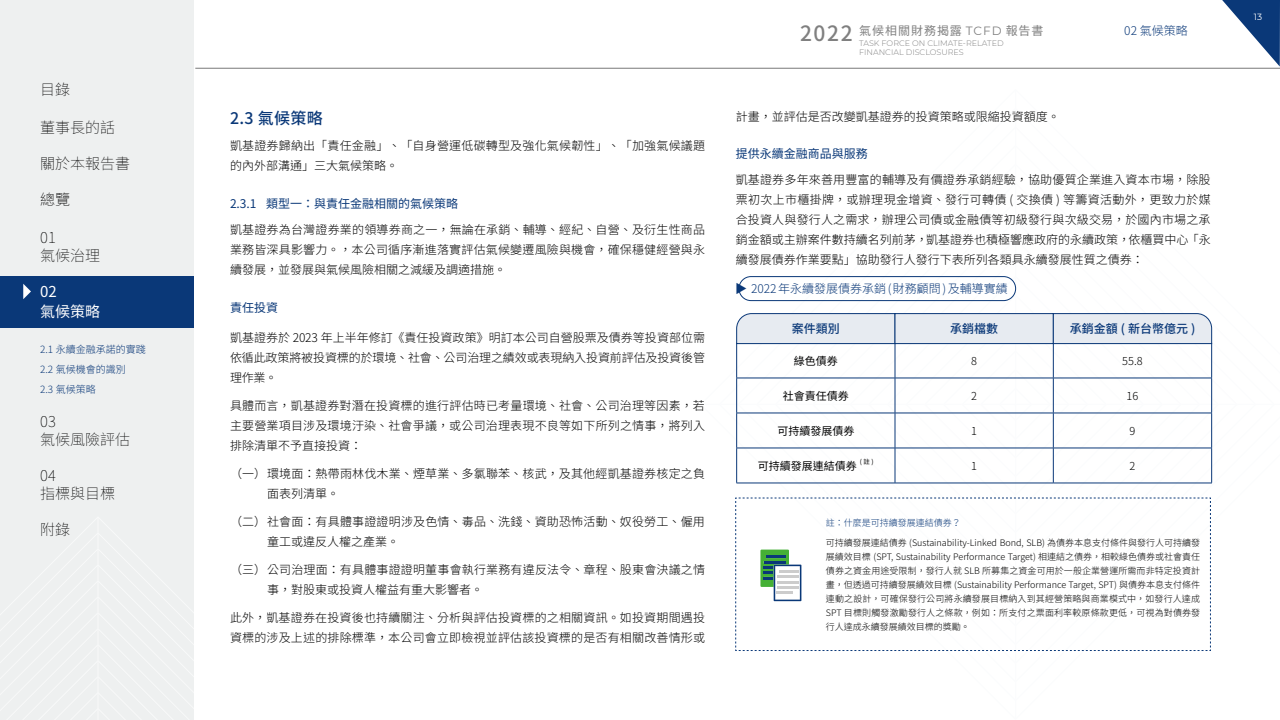
<style>
.page{position:relative;width:1280px;height:720px;background:#fff}
.page>*{position:absolute;margin:0;border:0;box-sizing:border-box;transform-origin:0 0}
.t1{font:500 21px "Noto Sans CJ Ktc";color:#808080}
.文字-標題{font:500 16px "Noto Sans CJ Ktc";color:#0a3878}
.t2{font:100 15px/18px "Noto Sans CJ Ktc";color:#000}
.t3{font:15px/20px "Noto Sans CJ Ktc";color:#fff}
.文字-內文{font:300 12px/20px "Noto Sans CJ Ktc";letter-spacing:.015em;color:#000}
.文字-小標題{font:12px "Noto Sans CJ Ktc";color:#0a3878}
.t4{font:300 12px "Noto Sans CJ Ktc";color:#0a3878}
.t5{font:12px "Noto Sans CJ Ktc";letter-spacing:.08em;color:#808080}
.右標題{font:500 12px "Noto Sans CJ Ktc";color:#0a3878}
.左標題{font:500 12px "Noto Sans CJ Ktc";color:#0a3878}
.中標題{font:500 12px "Noto Sans CJ Ktc";color:#0a3878}
.表格項目{font:11px "Noto Sans CJ Ktc";color:#000}
.表格內文{font:300 11px "Noto Sans CJ Ktc";color:#000}
.t6{font:300 10px/20px "Noto Sans CJ Ktc";color:#0a3878}
.小知識{font:300 9px/14px "Noto Sans CJ Ktc";letter-spacing:.015em;color:#000;text-align:justify}
.小知識-2{font:300 9px "Noto Sans CJ Ktc";color:#0a3878}
.t7{font:9px "Montserrat";color:#fff}
.t8{font:300 8px/9.6px "Montserrat";color:#808080}
.表格項目-2{font:6.4px "Noto Sans CJ Ktc";color:#000}
.s1{font-family:"Montserrat"}
.s2{font-weight:700}
</style>
<div class="page">
<svg style="left:1222px;top:0;width:58px;height:67px"></svg>
<hr style="left:195px;top:68px;width:1085px;height:1px;background:#787878">
<div style="left:0;top:0;width:194px;height:720px;background:#eef0f0"></div>
<div style="left:0;top:276px;width:194px;height:51px;background:#0a3878"></div>
<svg style="left:23px;top:284px;width:8px;height:15px"></svg>
<svg style="left:735px;top:276px;width:478px;height:375px"></svg>
<p class="t2" style="left:40px;top:81px;width:31px">目錄</p>
<p class="t2" style="left:40px;top:119px;width:76px">董事長的話</p>
<p class="t2" style="left:40px;top:155px;width:91px">關於本報告書</p>
<p class="t2" style="left:40px;top:191px;width:31px">總覽</p>
<p class="t2" style="left:40px;top:229px;width:61px">01<br>氣候治理</p>
<p class="t3" style="left:40px;top:282px;width:61px">02<br>氣候策略</p>
<p class="t6" style="left:40px;top:339px;width:107px">2.1 永續金融承諾的實踐<br>2.2 氣候機會的識別<br>2.3 氣候策略</p>
<p class="t2" style="left:40px;top:413px;width:91px">03<br>氣候風險評估</p>
<p class="t2" style="left:40px;top:467px;width:76px">04<br>指標與目標</p>
<p class="t2" style="left:40px;top:521px;width:31px">附錄</p>
<p class="文字-標題" style="left:230px;top:109px;width:94px">2.3 氣候策略</p>
<p class="文字-內文" style="left:230px;top:135px;width:477px">凱基證券歸納出「責任金融」、「自身營運低碳轉型及強化氣候韌性」、「加強氣候議題的內外部溝通」三大氣候策略。</p>
<p class="文字-小標題" style="left:230px;top:196px;width:229px">2.3.1 類型一：與責任金融相關的氣候策略</p>
<p class="文字-內文" style="left:230px;top:219px;width:477px;text-align:justify">凱基證券為台灣證券業的領導券商之一，無論在承銷、輔導、經紀、自營、及衍生性商品業務皆深具影響力。，本公司循序漸進落實評估氣候變遷風險與機會，確保穩健經營與永續發展，並發展與氣候風險相關之減緩及調適措施。</p>
<p class="文字-小標題" style="left:230px;top:300px;width:49px">責任投資</p>
<p class="文字-內文" style="left:230px;top:327px;width:477px;text-align:justify">凱基證券於 2023 年上半年修訂《責任投資政策》明訂本公司自營股票及債券等投資部位需依循此政策將被投資標的於環境、社會、公司治理之績效或表現納入投資前評估及投資後管理作業。</p>
<p class="文字-內文" style="left:230px;top:395px;width:477px;text-align:justify">具體而言，凱基證券對潛在投資標的進行評估時已考量環境、社會、公司治理等因素，若主要營業項目涉及環境汙染、社會爭議，或公司治理表現不良等如下所列之情事，將列入排除清單不予直接投資：</p>
<p class="文字-內文" style="left:267px;top:463px;width:440px;text-indent:-37px">（一）環境面：熱帶雨林伐木業、煙草業、多氯聯苯、核武，及其他經凱基證券核定之負面表列清單。</p>
<p class="文字-內文" style="left:267px;top:511px;width:439px;text-indent:-37px">（二）社會面：有具體事證證明涉及色情、毒品、洗錢、資助恐怖活動、奴役勞工、僱用童工或違反人權之產業。</p>
<p class="文字-內文" style="left:267px;top:559px;width:440px;text-indent:-37px">（三）公司治理面：有具體事證證明董事會執行業務有違反法令、章程、股東會決議之情事，對股東或投資人權益有重大影響者。</p>
<p class="文字-內文" style="left:230px;top:607px;width:477px">此外，凱基證券在投資後也持續關注、分析與評估投資標的之相關資訊。如投資期間遇投資標的涉及上述的排除標準，本公司會立即檢視並評估該投資標的是否有相關改善情形或</p>
<p class="t5" style="left:859px;top:24px;width:186px">氣候相關財務揭露 <span class="s1">TCFD</span> 報告書</p>
<p class="t8" style="left:859px;top:38px;width:146px">TASK FORCE ON CLIMATE-RELATED<br>FINANCIAL DISCLOSURES</p>
<h1 class="t1" style="left:800px;top:22px;width:54px">2022</h1>
<p class="t4" style="left:1124px;top:23px;width:65px">02 氣候策略</p>
<p class="文字-內文" style="left:736px;top:106px;width:325px">計畫，並評估是否改變凱基證券的投資策略或限縮投資額度。</p>
<p class="文字-小標題" style="left:736px;top:146px;width:133px">提供永續金融商品與服務</p>
<p class="文字-內文" style="left:736px;top:169px;width:477px;text-align:justify">凱基證券多年來善用豐富的輔導及有價證券承銷經驗，協助優質企業進入資本市場，除股票初次上市櫃掛牌，或辦理現金增資、發行可轉債 ( 交換債 ) 等籌資活動外，更致力於媒合投資人與發行人之需求，辦理公司債或金融債等初級發行與次級交易，於國內市場之承銷金額或主辦案件數持續名列前茅，凱基證券也積極響應政府的永續政策，依櫃買中心「永續發展債券作業要點」協助發行人發行下表所列各類具永續發展性質之債券：</p>
<p class="t4" style="left:735px;top:282px;width:274px"><span class="s2">▶</span> 2022 年永續發展債券承銷 ( 財務顧問 ) 及輔導實績</p>
<p class="左標題" style="left:792px;top:322px;width:49px">案件類別</p>
<p class="中標題" style="left:950px;top:322px;width:49px">承銷檔數</p>
<p class="右標題" style="left:1070px;top:322px;width:127px">承銷金額 ( 新台幣億元 )</p>
<p class="表格項目" style="left:794px;top:354px;width:45px">綠色債券</p>
<p class="表格內文" style="left:971px;top:354px;width:7px">8</p>
<p class="表格內文" style="left:1122px;top:354px;width:22px">55.8</p>
<p class="表格項目" style="left:783px;top:389px;width:67px">社會責任債券</p>
<p class="表格內文" style="left:971px;top:389px;width:7px">2</p>
<p class="表格內文" style="left:1127px;top:389px;width:13px">16</p>
<p class="表格項目" style="left:777px;top:424px;width:78px">可持續發展債券</p>
<p class="表格內文" style="left:971px;top:424px;width:7px">1</p>
<p class="表格內文" style="left:1130px;top:424px;width:7px">9</p>
<p class="表格項目" style="left:758px;top:459px;width:100px">可持續發展連結債券</p>
<p class="表格項目-2" style="left:860px;top:458px;width:15px">(註)</p>
<p class="表格內文" style="left:971px;top:459px;width:7px">1</p>
<p class="表格內文" style="left:1130px;top:459px;width:7px">2</p>
<p class="小知識-2" style="left:826px;top:517px;width:136px">註：什麼是可持續發展連結債券？</p>
<p class="小知識" style="left:826px;top:536px;width:376px">可持續發展連結債券 (Sustainability-Linked Bond, SLB) 為債券本息支付條件與發行人可持續發展績效目標 (SPT, Sustainability Performance Target) 相連結之債券，相較綠色債券或社會責任債券之資金用途受限制，發行人就 SLB 所募集之資金可用於一般企業營運所需而非特定投資計畫，但透過可持續發展績效目標 (Sustainability Performance Target, SPT) 與債券本息支付條件連動之設計，可確保發行公司將永續發展目標納入到其經營策略與商業模式中，如發行人達成SPT 目標則觸發激勵發行人之條款，例如：所支付之票面利率較原條款更低，可視為對債券發行人達成永續發展績效目標的獎勵。</p>
<p class="t7" style="left:1254px;top:11px;width:10px">13</p>
</div>
